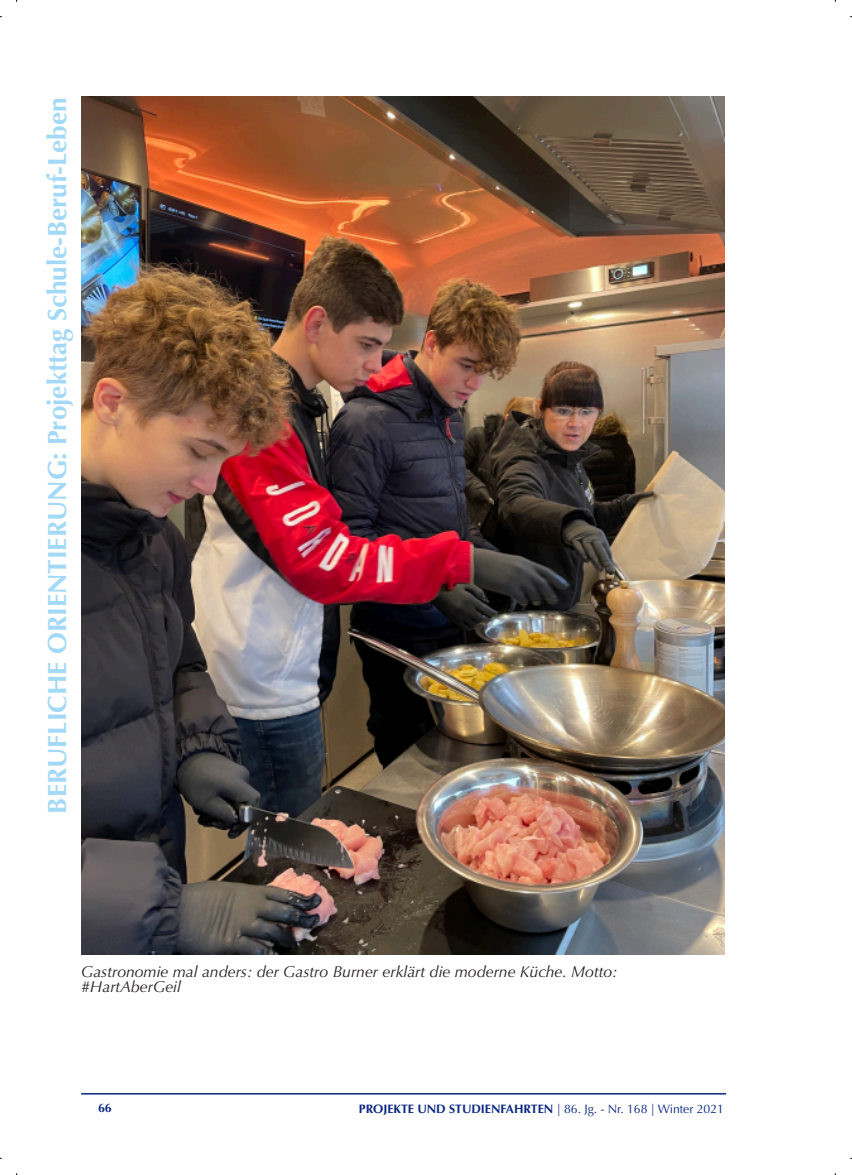
<style>
.page{position:relative;width:852px;height:1175px;background:#fff}
.page>*{position:absolute;margin:0;border:0;box-sizing:border-box;transform-origin:0 0}
.t1{font:700 26.25px "Optima";color:#a2d9f7}
.t2{font:italic 15.75px/15.8px "Optima";color:#231f20}
.t3{font:700 12.25px "Optima";color:#092781}
.s1{font-weight:400}
</style>
<div class="page">
<hr style="left:81px;top:1092px;width:645px;height:2px;background:#092781">
<img style="left:81px;top:96px;width:644px;height:857px">
<h1 class="t1" style="left:42px;top:813px;width:717px;rotate:-90deg">BERUFLICHE ORIENTIERUNG: Projekttag Schule-Beruf-Leben</h1>
<p class="t2" style="left:81px;top:963px;width:538px">Gastronomie mal anders: der Gastro Burner erklärt die moderne Küche. Motto: #HartAberGeil</p>
<p class="t3" style="left:98px;top:1100px;width:15px">66</p>
<p class="t3" style="left:359px;top:1101px;width:367px">PROJEKTE UND STUDIENFAHRTEN <span class="s1">| 86. Jg. - Nr. 168 | Winter 2021</span></p>
</div>
